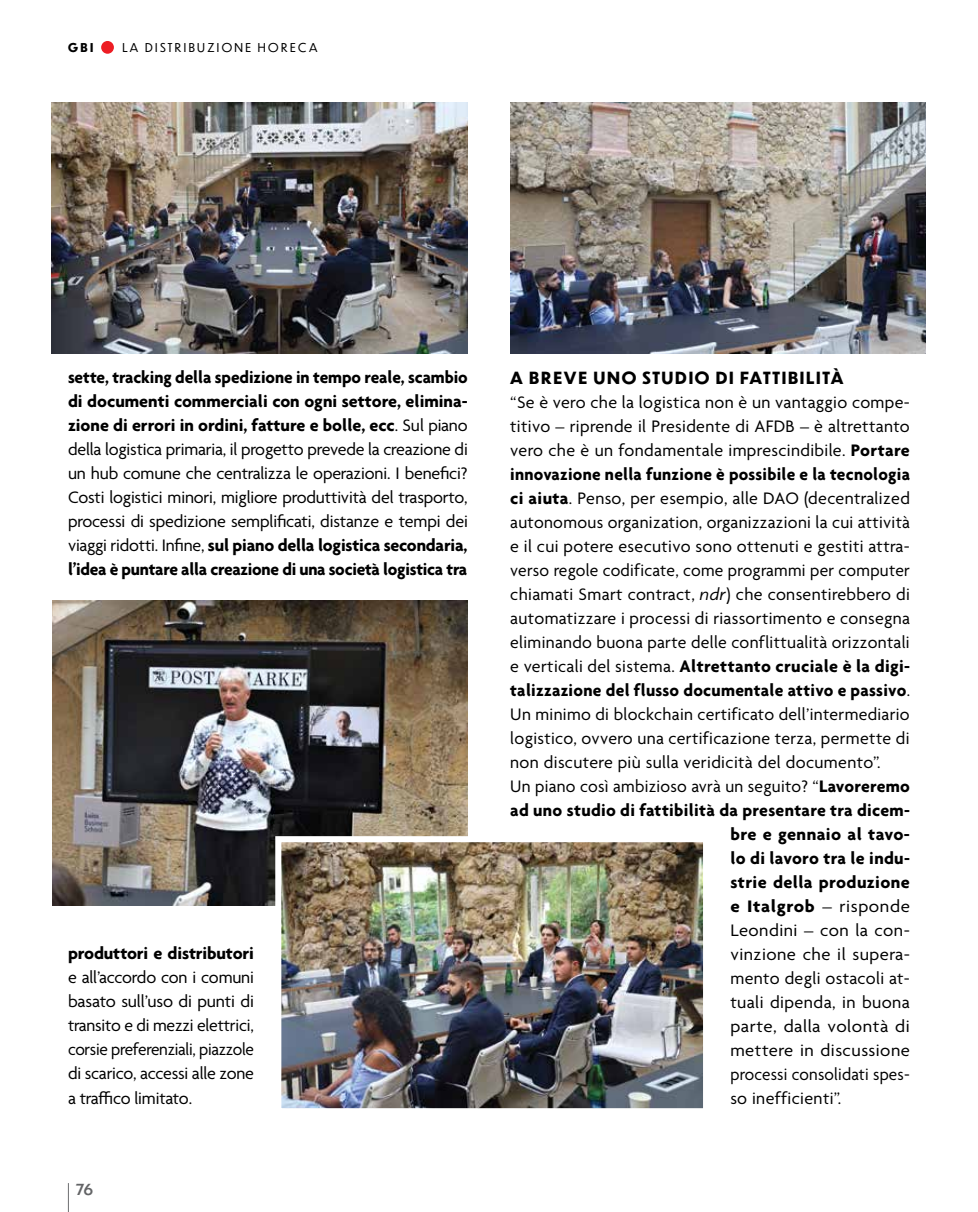
<style>
.page{position:relative;width:978px;height:1212px;background:#fff}
.page>*{position:absolute;margin:0;border:0;box-sizing:border-box;transform-origin:0 0}
.t1{font:18px/24px "Agenda";letter-spacing:.02em;color:#000;text-align:justify}
.t2{font:700 18px "Agenda";letter-spacing:.015em;color:#000}
.t3{font:700 18px "Agenda";letter-spacing:.015em;color:#000;scale:.96 1}
.t4{font:18px "Agenda";letter-spacing:.02em;color:#000;scale:.95 1}
.t5{font:700 18px "Agenda";letter-spacing:-.01em;color:#000}
.t6{font:18px "Agenda";letter-spacing:.02em;color:#000;scale:1.05 1}
.t7{font:18px "Agenda";letter-spacing:.02em;color:#000;scale:1.04 1}
.t8{font:700 18px "Agenda";letter-spacing:.015em;color:#000;scale:1.05 1}
.t9{font:700 16.5px "Dunbar Low";letter-spacing:.1em;color:#000}
.t10{font:500 15px "Dunbar Low";color:#636466}
.t11{font:12px "Dunbar Low";letter-spacing:.2em;color:#000}
.t12{font:700 12px "Dunbar Low";color:#000}
.s1{font-weight:700}
.s2{font-style:italic}
.s3{font-weight:400}
</style>
<div class="page">
<svg style="left:68px;top:1183px;width:1px;height:29px"></svg>
<div style="left:101px;top:41px;width:13px;height:13px;background:#ed1d24;border-radius:50%"></div>
<img style="left:52px;top:601px;width:416px;height:305px">
<img style="left:272px;top:833px;width:431px;height:276px">
<img style="left:52px;top:102px;width:415px;height:251px">
<img style="left:510px;top:102px;width:416px;height:252px">
<p class="t12" style="left:68px;top:39px;width:27px">GBI</p>
<p class="t11" style="left:122px;top:39px;width:197px">LA DISTRIBUZIONE HORECA</p>
<p class="t1" style="left:68px;top:367px;width:401px"><span class="s1">sette, tracking della spedizione in tempo reale, scambio di documenti commerciali con ogni settore, elimina&shy;zione di errori in ordini, fatture e bolle, ecc</span>. Sul piano della logistica primaria, il progetto prevede la creazione di un hub comune che centralizza le operazioni. I benefici?<br>Costi logistici minori, migliore produttività del trasporto, processi di spedizione semplificati, distanze e tempi dei viaggi ridotti. Infine, <span class="s1">sul piano della logistica secondaria, l’idea è puntare alla creazione di una società logistica tra</span></p>
<p class="t5" style="left:68px;top:943px;width:187px">produttori e distributori</p>
<p class="t1" style="left:68px;top:967px;width:188px">e all’accordo con i comuni basato sull’uso di punti di transito e di mezzi elettrici, corsie preferenziali, piazzole di scarico, accessi alle zone a traffico limitato.</p>
<p class="t10" style="left:76px;top:1178px;width:19px">76</p>
<p class="t9" style="left:510px;top:365px;width:335px">A BREVE UNO STUDIO DI FATTIBILITÀ</p>
<p class="t1" style="left:510px;top:391px;width:401px">“Se è vero che la logistica non è un vantaggio compe-</p>
<p class="t1" style="left:510px;top:415px;width:401px">titivo – riprende il Presidente di AFDB – è altrettanto</p>
<p class="t1" style="left:510px;top:439px;width:401px">vero che è un fondamentale imprescindibile. <span class="s1">Portare</span></p>
<p class="t3" style="left:510px;top:463px;width:418px">innovazione nella funzione è possibile e la tecnologia</p>
<p class="t1" style="left:510px;top:487px;width:401px"><span class="s1">ci aiuta</span>. Penso, per esempio, alle DAO (decentralized</p>
<p class="t1" style="left:510px;top:511px;width:401px">autonomous organization, organizzazioni la cui attività</p>
<p class="t1" style="left:510px;top:535px;width:401px">e il cui potere esecutivo sono ottenuti e gestiti attra-</p>
<p class="t1" style="left:510px;top:559px;width:401px">verso regole codificate, come programmi per computer</p>
<p class="t1" style="left:510px;top:583px;width:401px">chiamati Smart contract, <span class="s2">ndr</span>) che consentirebbero di</p>
<p class="t1" style="left:510px;top:607px;width:401px">automatizzare i processi di riassortimento e consegna</p>
<p class="t1" style="left:510px;top:631px;width:401px">eliminando buona parte delle conflittualità orizzontali</p>
<p class="t2" style="left:510px;top:655px;width:401px"><span class="s3">e verticali del sistema.</span> Altrettanto cruciale è la digi-</p>
<p class="t2" style="left:510px;top:679px;width:401px">talizzazione del flusso documentale attivo e passivo<span class="s3">.</span></p>
<p class="t1" style="left:510px;top:703px;width:401px">Un minimo di blockchain certificato dell’intermediario</p>
<p class="t1" style="left:510px;top:727px;width:401px">logistico, ovvero una certificazione terza, permette di</p>
<p class="t1" style="left:510px;top:751px;width:372px">non discutere più sulla veridicità del documento”.</p>
<p class="t1" style="left:510px;top:775px;width:401px">Un piano così ambizioso avrà un seguito? “<span class="s1">Lavoreremo</span></p>
<p class="t2" style="left:510px;top:799px;width:401px">ad uno studio di fattibilità da presentare tra dicem-</p>
<p class="t2" style="left:730px;top:823px;width:181px">bre e gennaio al tavo-</p>
<p class="t2" style="left:730px;top:847px;width:181px">lo di lavoro tra le indu-</p>
<p class="t2" style="left:730px;top:871px;width:181px">strie della produzione</p>
<p class="t8" style="left:730px;top:895px;width:172px">e Italgrob <span class="s3">– risponde</span></p>
<p class="t1" style="left:730px;top:919px;width:181px">Leondini – con la con-</p>
<p class="t1" style="left:730px;top:943px;width:181px">vinzione che il supera-</p>
<p class="t1" style="left:730px;top:967px;width:181px">mento degli ostacoli at-</p>
<p class="t1" style="left:730px;top:991px;width:181px">tuali dipenda, in buona</p>
<p class="t6" style="left:730px;top:1016px;width:172px">parte, dalla volontà di</p>
<p class="t7" style="left:730px;top:1040px;width:174px">mettere in discussione</p>
<p class="t4" style="left:730px;top:1064px;width:191px">processi consolidati spes-</p>
<p class="t1" style="left:730px;top:1087px;width:112px">so inefficienti”.</p>
</div>
